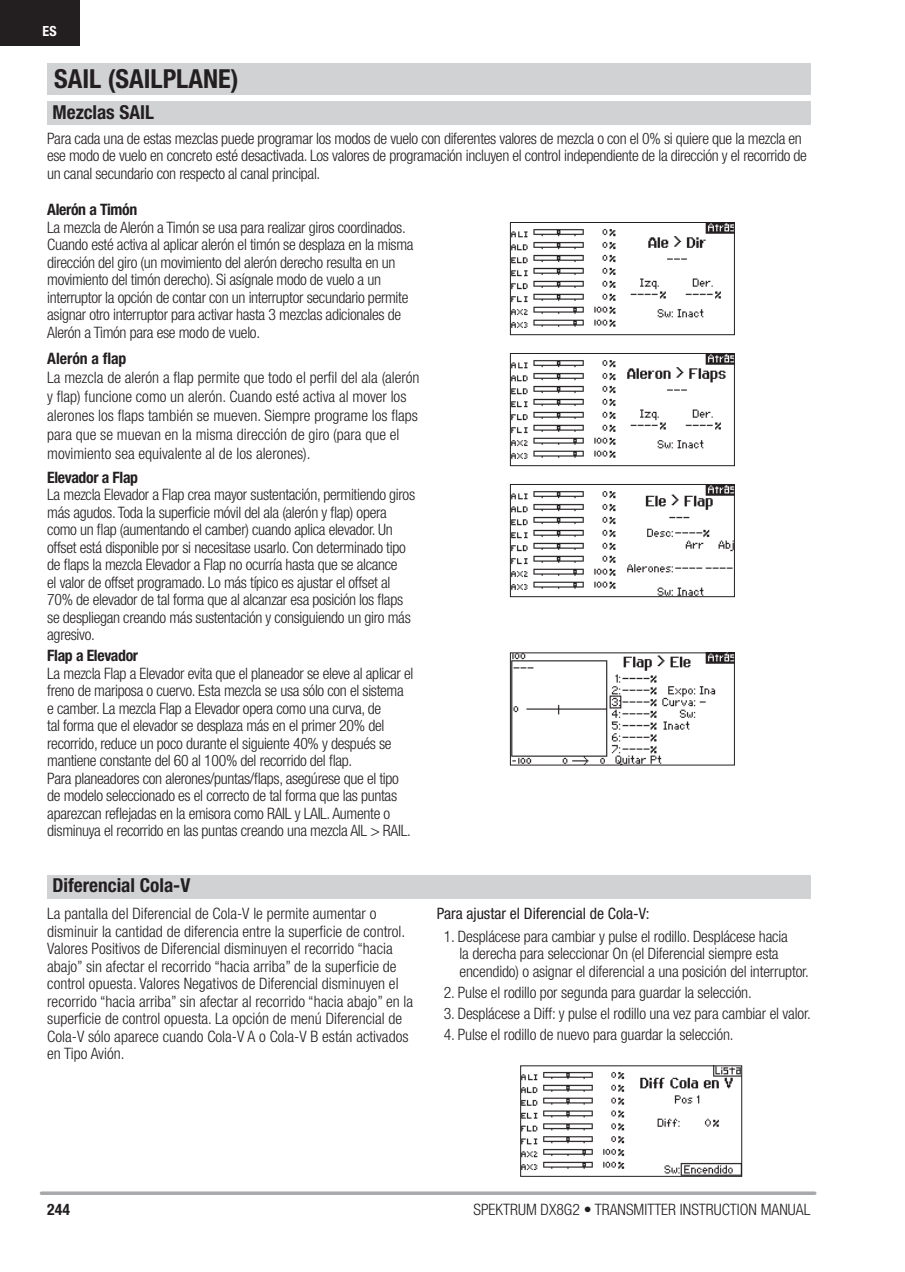
<style>
.page{position:relative;width:905px;height:1272px;background:#fff}
.page>*{position:absolute;margin:0;border:0;box-sizing:border-box;transform-origin:0 0}
.t1{font:700 condensed 26.25px "Helvetica Neue LT Std";color:#231f20}
.t2{font:700 condensed 19.25px "Helvetica Neue LT Std";color:#231f20}
.t3{font:300 condensed 15.75px/17.5px "Helvetica Neue LT Std";letter-spacing:-.02em;color:#231f20}
.t4{font:300 condensed 15.75px/17.5px "Helvetica Neue LT Std";color:#231f20}
.t5{font:700 condensed 15.75px "Helvetica Neue LT Std";letter-spacing:-.02em;color:#231f20}
.t6{font:condensed 15.75px "Helvetica Neue LT Std";color:#231f20}
.t7{font:700 condensed 15.75px "Helvetica Neue LT Std";color:#231f20}
.t8{font:700 condensed 14px "Helvetica Neue LT Std";color:#fff}
</style>
<div class="page">
<svg style="left:41px;top:1191px;width:773px;height:4px;background:#b2b3b6"></svg>
<div style="left:0;top:0;width:79px;height:45px;background:#231f20"></div>
<div style="left:47px;top:63px;width:763px;height:31px;background:#d1d2d4"></div>
<img style="left:512px;top:224px;width:221px;height:104px">
<div style="left:510px;top:222px;width:225px;height:113px;border:1px solid #231f20"></div>
<img style="left:512px;top:355px;width:221px;height:104px">
<div style="left:510px;top:353px;width:225px;height:113px;border:1px solid #231f20"></div>
<img style="left:512px;top:486px;width:221px;height:109px">
<div style="left:510px;top:484px;width:225px;height:113px;border:1px solid #231f20"></div>
<img style="left:512px;top:654px;width:221px;height:109px">
<div style="left:510px;top:652px;width:225px;height:113px;border:1px solid #231f20"></div>
<img style="left:522px;top:1067px;width:218px;height:107px">
<div style="left:520px;top:1065px;width:222px;height:111px;border:1px solid #231f20"></div>
<div style="left:47px;top:101px;width:763px;height:24px;background:#d1d2d4"></div>
<div style="left:47px;top:875px;width:763px;height:23px;background:#d1d2d4"></div>
<p class="t8" style="left:43px;top:23px;width:15px">ES</p>
<h1 class="t1" style="left:54px;top:63px;width:13px">sail</h1>
<h1 class="t1" style="left:108px;top:63px;width:22px">(sailplane</h1>
<h1 class="t1" style="left:231px;top:63px;width:9px">)</h1>
<p class="t2" style="left:52px;top:100px;width:103px">Mezclas SAIL</p>
<p class="t3" style="left:47px;top:129px;width:761px">Para cada una de estas mezclas puede programar los modos de vuelo con diferentes valores de mezcla o con el 0% si quiere que la mezcla en ese modo de vuelo en concreto esté desactivada. Los valores de programación incluyen el control independiente de la dirección y el recorrido de un canal secundario con respecto al canal principal.</p>
<p class="t5" style="left:47px;top:200px;width:91px">Alerón a Timón</p>
<p class="t3" style="left:47px;top:218px;width:368px">La mezcla de Alerón a Timón se usa para realizar giros coordinados.<br>Cuando esté activa al aplicar alerón el timón se desplaza en la misma dirección del giro (un movimiento del alerón derecho resulta en un movimiento del timón derecho). Si asígnale modo de vuelo a un interruptor la opción de contar con un interruptor secundario permite asignar otro interruptor para activar hasta 3 mezclas adicionales de Alerón a Timón para ese modo de vuelo.</p>
<p class="t7" style="left:47px;top:349px;width:81px">Alerón a flap</p>
<p class="t4" style="left:47px;top:368px;width:374px;line-height:18.9px">La mezcla de alerón a flap permite que todo el perfil del ala (alerón y flap) funcione como un alerón. Cuando esté activa al mover los alerones los flaps también se mueven. Siempre programe los flaps para que se muevan en la misma dirección de giro (para que el movimiento sea equivalente al de los alerones).</p>
<p class="t5" style="left:47px;top:468px;width:92px">Elevador a Flap</p>
<p class="t3" style="left:47px;top:486px;width:369px">La mezcla Elevador a Flap crea mayor sustentación, permitiendo giros más agudos. Toda la superficie móvil del ala (alerón y flap) opera como un flap (aumentando el camber) cuando aplica elevador. Un offset está disponible por si necesitase usarlo. Con determinado tipo de flaps la mezcla Elevador a Flap no ocurría hasta que se alcance<br>el valor de offset programado. Lo más típico es ajustar el offset al 70% de elevador de tal forma que al alcanzar esa posición los flaps se despliegan creando más sustentación y consiguiendo un giro más agresivo.</p>
<p class="t5" style="left:47px;top:646px;width:92px">Flap a Elevador</p>
<p class="t3" style="left:47px;top:664px;width:368px">La mezcla Flap a Elevador evita que el planeador se eleve al aplicar el freno de mariposa o cuervo. Esta mezcla se usa sólo con el sistema e camber. La mezcla Flap a Elevador opera como una curva, de<br>tal forma que el elevador se desplaza más en el primer 20% del recorrido, reduce un poco durante el siguiente 40% y después se mantiene constante del 60 al 100% del recorrido del flap.<br>Para planeadores con alerones/puntas/flaps, asegúrese que el tipo de modelo seleccionado es el correcto de tal forma que las puntas aparezcan reflejadas en la emisora como RAIL y LAIL. Aumente o disminuya el recorrido en las puntas creando una mezcla AIL &gt; RAIL.</p>
<p class="t2" style="left:52px;top:873px;width:139px">Diferencial Cola-V</p>
<p class="t4" style="left:47px;top:904px;width:367px">La pantalla del Diferencial de Cola-V le permite aumentar o disminuir la cantidad de diferencia entre la superficie de control.<br>Valores Positivos de Diferencial disminuyen el recorrido “hacia abajo” sin afectar el recorrido “hacia arriba” de la superficie de control opuesta. Valores Negativos de Diferencial disminuyen el recorrido “hacia arriba” sin afectar al recorrido “hacia abajo” en la superficie de control opuesta. La opción de menú Diferencial de Cola-V sólo aparece cuando Cola-V A o Cola-V B están activados en Tipo Avión.</p>
<p class="t6" style="left:437px;top:904px;width:214px">Para ajustar el Diferencial de Cola-V:</p>
<p class="t3" style="left:459px;top:927px;width:351px;text-indent:-16px">1. Desplácese para cambiar y pulse el rodillo. Desplácese hacia<br>la derecha para seleccionar On (el Diferencial siempre esta encendido) o asignar el diferencial a una posición del interruptor.</p>
<p class="t3" style="left:444px;top:983px;width:309px">2. Pulse el rodillo por segunda para guardar la selección.</p>
<p class="t3" style="left:444px;top:1004px;width:369px">3. Desplácese a Diff: y pulse el rodillo una vez para cambiar el valor.</p>
<p class="t3" style="left:444px;top:1025px;width:291px">4. Pulse el rodillo de nuevo para guardar la selección.</p>
<p class="t5" style="left:47px;top:1199px;width:24px">244</p>
<p class="t4" style="left:473px;top:1200px;width:338px">SPEKTRUM DX8G2 • TRANSMITTER INSTRUCTION MANUAL</p>
</div>
